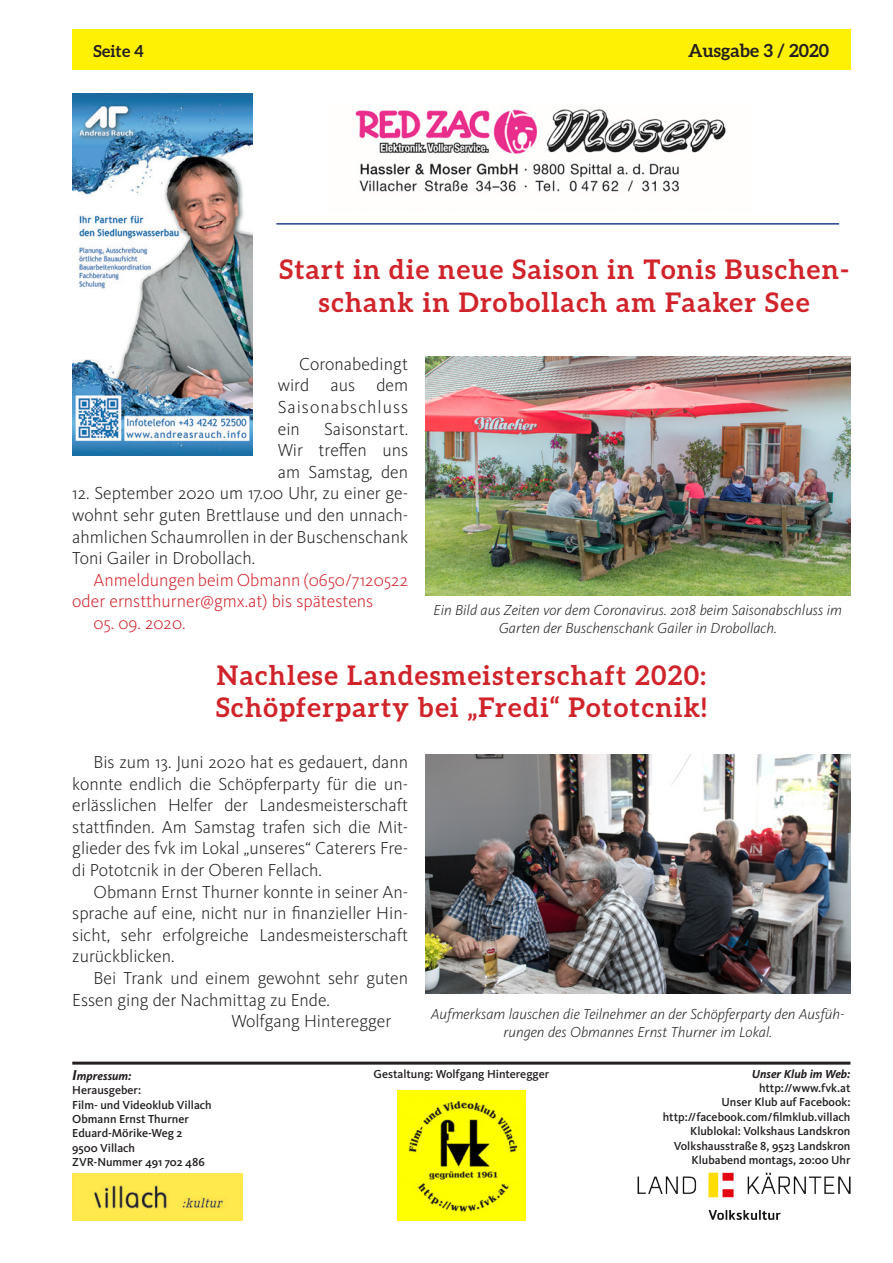
<style>
.page{position:relative;width:893px;height:1263px;background:#fff}
.page>*{position:absolute;margin:0;border:0;box-sizing:border-box;transform-origin:0 0}
.t1{font:700 27px/32.4px "Aleo";letter-spacing:.05em;color:#d1232a;text-align:center}
.t2{font:300 18px/21.6px "Kievit OT";color:#231f20;text-align:justify}
.t3{font:300 18px/21.6px "Kievit OT";color:#d1232a}
.t4{font:700 18px "Aleo";color:#231f20}
.t5{font:700 16.5px "Aleo";letter-spacing:.01em;color:#231f20}
.t6{font:italic 300 15px/18px "Kievit OT";color:#231f20;text-align:center}
.t7{font:500 12px/14.4px "Kievit OT";color:#231f20}
.t8{font:italic 700 12px "Kievit OT";color:#231f20}
.s1{font-weight:700;font-style:italic;font-size:15px}
.s2{font-weight:700;font-style:italic}
</style>
<div class="page">
<div style="left:72px;top:30px;width:778px;height:40px;background:#fff101"></div>
<img style="left:398px;top:1091px;width:127px;height:129px">
<img style="left:72px;top:1174px;width:170px;height:46px">
<img style="left:638px;top:1173px;width:212px;height:47px">
<hr style="left:72px;top:1061px;width:778px;height:3px;background:#231f20">
<img style="left:355px;top:109px;width:371px;height:83px">
<hr style="left:276px;top:223px;width:563px;height:2px;background:#253f8e">
<img style="left:72px;top:94px;width:180px;height:361px">
<img style="left:425px;top:356px;width:425px;height:239px">
<img style="left:425px;top:754px;width:425px;height:239px">
<p class="t5" style="left:94px;top:42px;width:52px">Seite 4</p>
<p class="t4" style="left:688px;top:40px;width:142px">Ausgabe 3 / 2020</p>
<p class="t1" style="left:279px;top:253px;width:571px">Start in die neue Saison in Tonis Buschen&shy;schank in Drobollach am Faaker See</p>
<p class="t2" style="left:278px;top:353px;width:132px;text-indent:21px">Coronabedingt wird aus dem Saisonabschluss ein</p>
<p class="t2" style="left:278px;top:418px;width:132px;text-indent:46px">Saisonstart.<br>Wir treffen uns am Samstag, den</p>
<p class="t2" style="left:72px;top:483px;width:337px">12. September 2020 um 17.00 Uhr, zu einer ge&shy;wohnt sehr guten Brettlause und den unnach&shy;ahmlichen Schaumrollen in der Buschenschank Toni Gailer in Drobollach.</p>
<p class="t3" style="left:72px;top:569px;width:337px;text-indent:21px">Anmeldungen beim Obmann (0650/7120522 oder ernstthurner@gmx.at) bis spätestens</p>
<p class="t3" style="left:94px;top:613px;width:93px">05. 09. 2020.</p>
<p class="t6" style="left:434px;top:601px;width:410px">Ein Bild aus Zeiten vor dem Coronavirus. 2018 beim Saisonabschluss im<br>Garten der Buschenschank Gailer in Drobollach.</p>
<p class="t1" style="left:217px;top:658px;width:491px">Nachlese Landesmeisterschaft 2020:</p>
<p class="t1" style="left:216px;top:690px;width:492px">Schöpferparty bei „Fredi“ Pototcnik!</p>
<p class="t2" style="left:72px;top:751px;width:337px;text-indent:21px">Bis zum 13. Juni 2020 hat es gedauert, dann konnte endlich die Schöpferparty für die un&shy;erlässlichen Helfer der Landesmeisterschaft stattfinden. Am Samstag trafen sich die Mit&shy;glieder des fvk im Lokal „unseres“ Caterers Fre&shy;di Pototcnik in der Oberen Fellach.</p>
<p class="t2" style="left:72px;top:881px;width:337px;text-indent:21px">Obmann Ernst Thurner konnte in seiner An&shy;sprache auf eine, nicht nur in finanzieller Hin&shy;sicht, sehr erfolgreiche Landesmeisterschaft zurückblicken.</p>
<p class="t2" style="left:72px;top:967px;width:337px;text-indent:21px">Bei Trank und einem gewohnt sehr guten<br>Essen ging der Nachmittag zu Ende.</p>
<p class="t2" style="left:231px;top:1011px;width:161px">Wolfgang Hinteregger</p>
<p class="t6" style="left:431px;top:1005px;width:415px">Aufmerksam lauschen die Teilnehmer an der Schöpferparty den Ausfüh&shy;rungen des Obmannes Ernst Thurner im Lokal.</p>
<p class="t7" style="left:72px;top:1069px;width:141px"><span class="s1">I</span><span class="s2">mpressum:<br></span>Herausgeber:<br>Film- und Videoklub Villach<br>Obmann Ernst Thurner<br>Eduard-Mörike-Weg 2<br>9500 Villach<br>ZVR-Nummer 491 702 486</p>
<p class="t7" style="left:373px;top:1066px;width:177px">Gestaltung: Wolfgang Hinteregger</p>
<p class="t8" style="left:752px;top:1066px;width:100px">Unser Klub im Web:</p>
<p class="t7" style="left:663px;top:1081px;width:189px;text-align:right">http://www.fvk.at<br>Unser Klub auf Facebook: http://facebook.com/filmklub.villach<br>Klublokal: Volkshaus Landskron<br>Volkshausstraße 8, 9523 Landskron<br>Klubabend montags, 20:00 Uhr</p>
</div>
